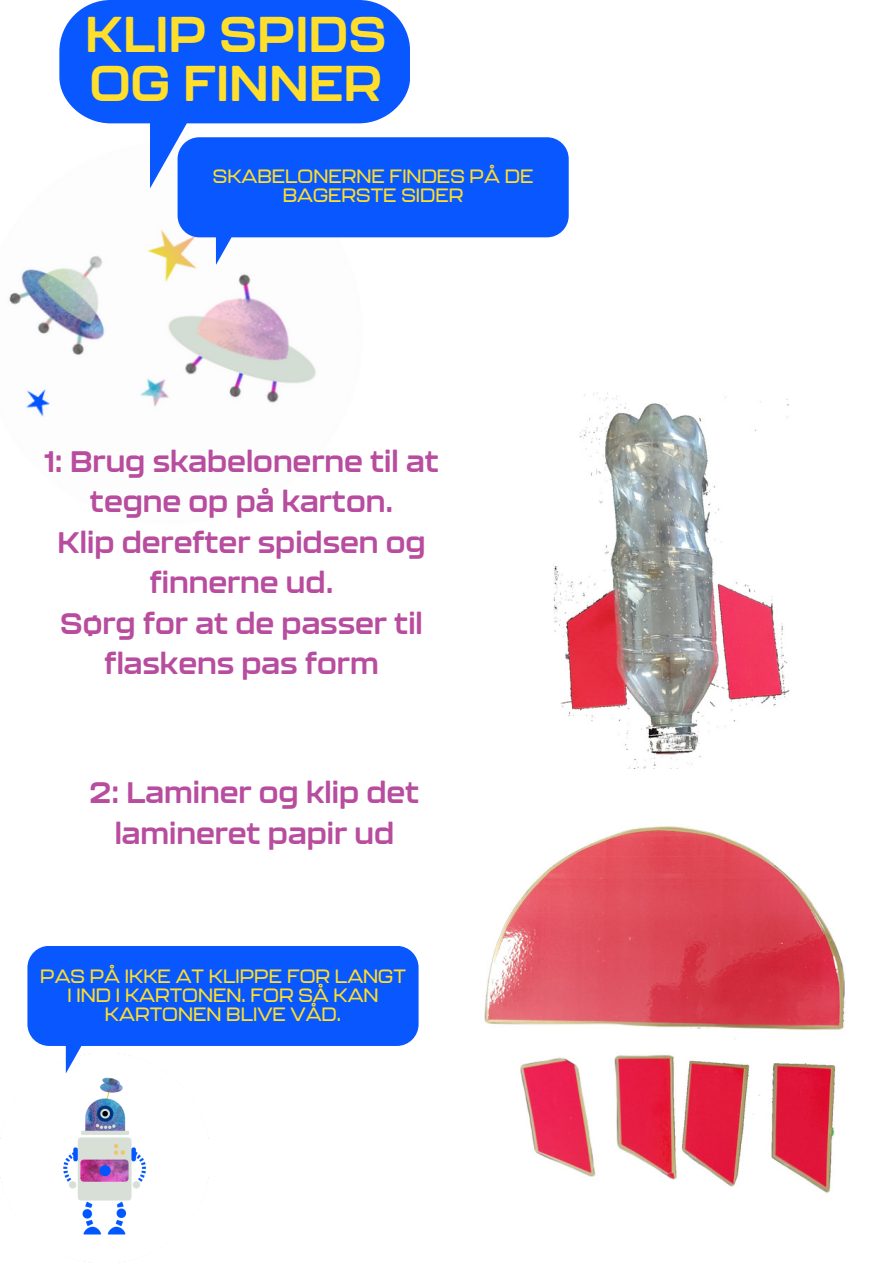
<style>
.page{position:relative;width:893px;height:1264px;background:#fff}
.page>*{position:absolute;margin:0;border:0;box-sizing:border-box;transform-origin:0 0}
.t1{font:700 49.8px/49.5px "Kallisto";color:#ffdf2b}
.t2{font:700 29.4px/40.5px "Kallisto";color:#b84c9e;text-align:center}
.t3{font:500 19.2px/19px "Kallisto";color:#ffdf2b;text-align:center}
</style>
<div class="page">
<img style="left:9px;top:188px;width:307px;height:229px">
<svg style="left:59px;top:0;width:351px;height:188px;fill:#0957ff"></svg>
<svg style="left:177px;top:137px;width:391px;height:128px;fill:#0957ff"></svg>
<img style="left:484px;top:826px;width:361px;height:367px">
<img style="left:0;top:1073px;width:147px;height:189px">
<svg style="left:27px;top:946px;width:391px;height:127px;fill:#0957ff"></svg>
<img style="left:553px;top:392px;width:236px;height:377px">
<p class="t1" style="left:85px;top:12px;width:303px">KLIP SPIDS<br>OG FINNER</p>
<p class="t3" style="left:213px;top:168px;width:322px">SKABELONERNE FINDES PÅ DE<br>BAGERSTE SIDER</p>
<p class="t2" style="left:44px;top:443px;width:396px">1: Brug skabelonerne til at tegne op på karton.</p>
<p class="t2" style="left:57px;top:524px;width:369px">Klip derefter spidsen og finnerne ud.</p>
<p class="t2" style="left:60px;top:605px;width:364px">Sørg for at de passer til flaskens pas form</p>
<p class="t2" style="left:90px;top:774px;width:331px">2: Laminer og klip det lamineret papir ud</p>
<p class="t3" style="left:40px;top:967px;width:367px">PAS PÅ IKKE AT KLIPPE FOR LANGT<br>I IND I KARTONEN. FOR SÅ KAN<br>KARTONEN BLIVE VÅD.</p>
</div>
